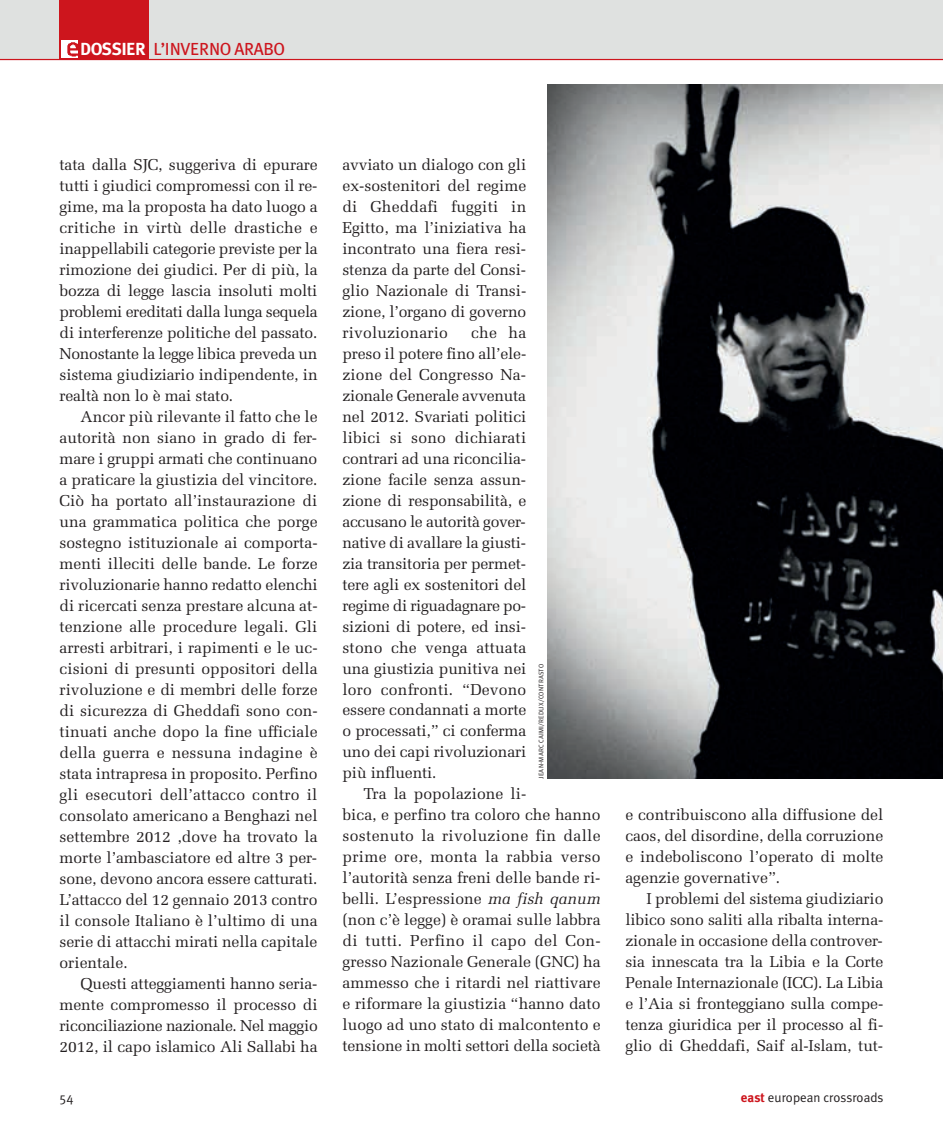
<style>
.page{position:relative;width:943px;height:1141px;background:#fff}
.page>*{position:absolute;margin:0;border:0;box-sizing:border-box;transform-origin:0 0}
.t1{font:17.5px "Meta Plus";letter-spacing:-.025em;color:#cd151d}
.t2{font:15.75px/21px "Melior LT Std";color:#231f20;text-align:justify}
.t3{font:13.12px "Meta Plus Normal";color:#231f20}
.t4{font:7px "Amplitude";letter-spacing:.025em;color:#231f20}
.s1{font-weight:700;color:#fff}
.s2{font-style:italic}
.s3{font-family:"Meta Plus";font-weight:700;color:#cd151d}
</style>
<div class="page">
<div style="left:0;top:0;width:943px;height:60px;background:#dfe1e0"></div>
<hr style="left:0;top:59px;width:943px;height:1px;background:#cd151d">
<div style="left:60px;top:0;width:89px;height:60px;background:#cd151d"></div>
<img style="left:61px;top:41px;width:17px;height:16px">
<img style="left:547px;top:84px;width:396px;height:695px">
<p class="t1" style="left:80px;top:39px;width:206px"><span class="s1">DOSSIER</span> L’INVERNO ARABO</p>
<p class="t2" style="left:60px;top:154px;width:260px">tata dalla SJC, suggeriva di epurare tutti i giudici compromessi con il re&shy;gime, ma la proposta ha dato luogo a critiche in virtù delle drastiche e inappellabili categorie previste per la rimozione dei giudici. Per di più, la bozza di legge lascia insoluti molti problemi ereditati dalla lunga sequela di interferenze politiche del passato.<br>Nonostante la legge libica preveda un sistema giudiziario indipendente, in realtà non lo è mai stato.</p>
<p class="t2" style="left:60px;top:406px;width:260px;text-indent:21px">Ancor più rilevante il fatto che le autorità non siano in grado di fer&shy;mare i gruppi armati che continuano a praticare la giustizia del vincitore.<br>Ciò ha portato all’instaurazione di una grammatica politica che porge sostegno istituzionale ai comporta&shy;menti illeciti delle bande. Le forze rivoluzionarie hanno redatto elenchi di ricercati senza prestare alcuna at&shy;tenzione alle procedure legali. Gli arresti arbitrari, i rapimenti e le uc&shy;cisioni di presunti oppositori della rivoluzione e di membri delle forze di sicurezza di Gheddafi sono con&shy;tinuati anche dopo la fine ufficiale della guerra e nessuna indagine è stata intrapresa in proposito. Perfino gli esecutori dell’attacco contro il consolato americano a Benghazi nel settembre 2012 ,dove ha trovato la morte l’ambasciatore ed altre 3 per&shy;sone, devono ancora essere catturati.<br>L’attacco del 12 gennaio 2013 contro il console Italiano è l’ultimo di una serie di attacchi mirati nella capitale orientale.</p>
<p class="t2" style="left:60px;top:973px;width:260px;text-indent:21px">Questi atteggiamenti hanno seria&shy;mente compromesso il processo di riconciliazione nazionale. Nel maggio 2012, il capo islamico Ali Sallabi ha</p>
<p class="t2" style="left:342px;top:154px;width:185px">avviato un dialogo con gli ex-sostenitori del regime di Gheddafi fuggiti in Egitto, ma l’iniziativa ha incontrato una fiera resi&shy;stenza da parte del Consi&shy;glio Nazionale di Transi&shy;zione, l’organo di governo rivoluzionario</p>
<p class="t2" style="left:342px;top:322px;width:185px;text-indent:129px">che ha preso il potere fino all’ele&shy;zione del Congresso Na&shy;zionale Generale avvenuta nel 2012. Svariati politici libici si sono dichiarati contrari ad una riconcilia&shy;zione facile senza assun&shy;zione di responsabilità, e accusano le autorità gover&shy;native di avallare la giusti&shy;zia transitoria per permet&shy;tere agli ex sostenitori del regime di riguadagnare po&shy;sizioni di potere, ed insi&shy;stono che venga attuata una giustizia punitiva nei loro confronti. “Devono essere condannati a morte o processati,” ci conferma uno dei capi rivoluzionari più influenti.</p>
<p class="t2" style="left:342px;top:784px;width:260px;text-align:left;text-indent:21px">Tra la popolazione li-<br>bica, e perfino tra coloro che hanno sostenuto la rivoluzione fin dalle prime ore, monta la rabbia verso l’autorità senza freni delle bande ri&shy;belli. L’espressione <span class="s2">ma fish qanum </span>(non c’è legge) è oramai sulle labbra di tutti. Perfino il capo del Con&shy;gresso Nazionale Generale (GNC) ha ammesso che i ritardi nel riattivare e riformare la giustizia “hanno dato luogo ad uno stato di malcontento e tensione in molti settori della società</p>
<p class="t4" style="left:537px;top:779px;width:116px;rotate:-90deg">JEAN-MARC CAIMI/REDUX/CONTRASTO</p>
<p class="t2" style="left:625px;top:804px;width:259px">e contribuiscono alla diffusione del caos, del disordine, della corruzione e indeboliscono l’operato di molte agenzie governative”.</p>
<p class="t2" style="left:625px;top:888px;width:259px;text-indent:21px">I problemi del sistema giudiziario libico sono saliti alla ribalta interna&shy;zionale in occasione della controver&shy;sia innescata tra la Libia e la Corte Penale Internazionale (ICC). La Libia e l’Aia si fronteggiano sulla compe&shy;tenza giuridica per il processo al fi&shy;glio di Gheddafi, Saif al-Islam, tut-</p>
<p class="t3" style="left:60px;top:1089px;width:16px">54</p>
<p class="t3" style="left:741px;top:1089px;width:144px"><span class="s3">east</span> european crossroads</p>
</div>
